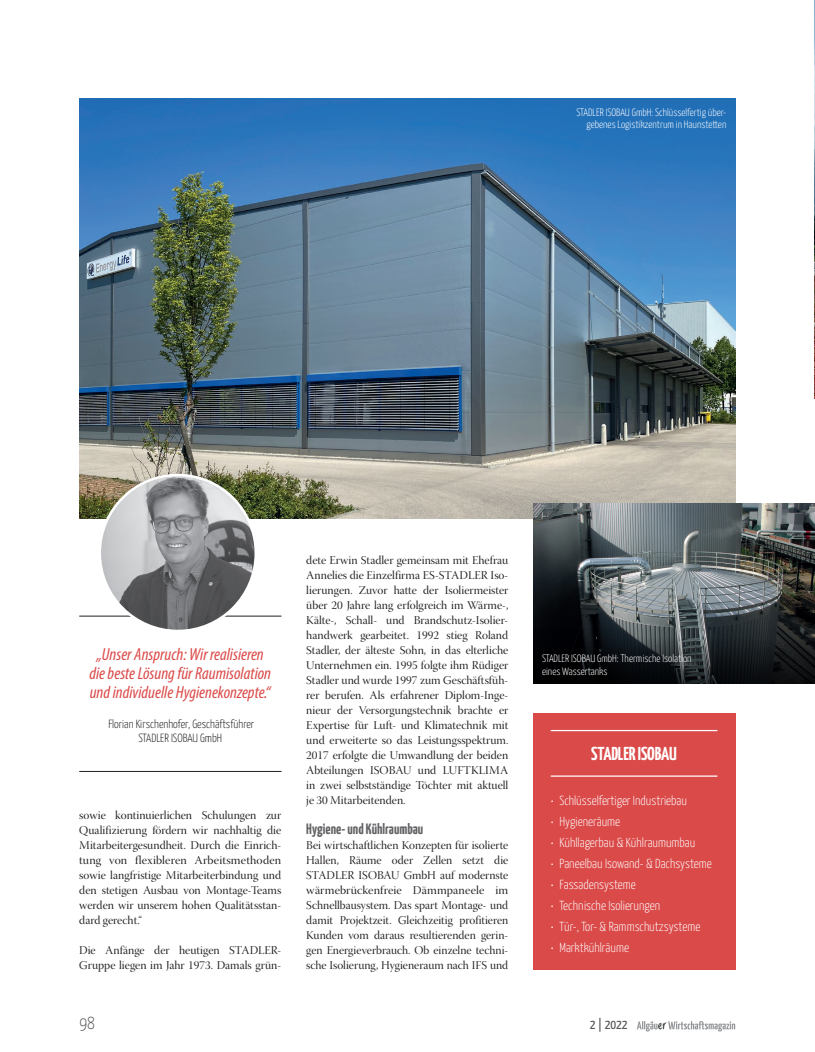
<style>
.page{position:relative;width:815px;height:1052px;background:#fff}
.page>*{position:absolute;margin:0;border:0;box-sizing:border-box;transform-origin:0 0}
.t1{font:700 18.75px "Yanone Kaffeesatz";letter-spacing:-.01em;color:#fff}
.t2{font:italic condensed 17.5px/19.4px "Myriad Pro";color:#da4a49;text-align:center}
.t3{font:300 17.5px "Yanone Kaffeesatz";color:#57585a}
.t4{font:700 15px "Yanone Kaffeesatz";color:#636366}
.t5{font:13.75px "Yanone Kaffeesatz";color:#57585a}
.t6{font:300 13.12px "Yanone Kaffeesatz";color:#fff}
.t7{font:11.88px/15px "Warnock Pro Disp";color:#231f20;text-align:justify}
.t8{font:300 11.88px/13.1px "Yanone Kaffeesatz";color:#231f20;text-align:center}
.t9{font:300 10.62px/12.5px "Yanone Kaffeesatz";color:#fff;text-align:right}
</style>
<div class="page">
<svg style="left:637px;top:1021px;width:98px;height:10px"></svg>
<div style="left:533px;top:714px;width:202px;height:256px;background:#da4a49"></div>
<hr style="left:550px;top:730px;width:167px;height:1px;background:#fff">
<hr style="left:550px;top:775px;width:167px;height:2px;background:#fff">
<img style="left:79px;top:99px;width:656px;height:420px">
<hr style="left:79px;top:616px;width:202px;height:1px;background:#231f20">
<hr style="left:79px;top:771px;width:202px;height:1px;background:#231f20">
<img style="left:100px;top:475px;width:156px;height:156px;border-radius:78px">
<img style="left:533px;top:504px;width:282px;height:125px">
<svg style="left:533px;top:629px;width:282px;height:55px;background:#16191c"></svg>
<img style="left:814px;top:1px;width:1px;height:398px">
<p class="t9" style="left:576px;top:105px;width:151px">STADLER ISOBAU GmbH: Schlüsselfertig über&shy;gebenes Logistikzentrum in Haunstetten</p>
<h2 class="t2" style="left:89px;top:644px;width:183px">„Unser Anspruch: Wir realisieren die beste Lösung für Raumisolation und individuelle Hygienekonzepte.“</h2>
<p class="t8" style="left:108px;top:717px;width:147px">Florian Kirschenhofer, Geschäftsführer<br>STADLER ISOBAU GmbH</p>
<p class="t7" style="left:79px;top:809px;width:203px">sowie kontinuierlichen Schulungen zur Qualifizierung fördern wir nachhaltig die Mitarbeitergesundheit. Durch die Einrich&shy;tung von flexibleren Arbeitsmethoden sowie langfristige Mitarbeiterbindung und den stetigen Ausbau von Montage-Teams werden wir unserem hohen Qualitätsstan&shy;dard gerecht.“</p>
<p class="t7" style="left:79px;top:944px;width:203px">Die Anfänge der heutigen STADLER-<br>Gruppe liegen im Jahr 1973. Damals grün-</p>
<p class="t7" style="left:306px;top:554px;width:203px">dete Erwin Stadler gemeinsam mit Ehefrau Annelies die Einzelfirma ES-STADLER Iso&shy;lierungen. Zuvor hatte der Isoliermeister über 20 Jahre lang erfolgreich im Wärme-, Kälte-, Schall- und Brandschutz-Isolier&shy;handwerk gearbeitet. 1992 stieg Roland Stadler, der älteste Sohn, in das elterliche Unternehmen ein. 1995 folgte ihm Rüdiger Stadler und wurde 1997 zum Geschäftsfüh&shy;rer berufen. Als erfahrener Diplom-Inge&shy;nieur der Versorgungstechnik brachte er Expertise für Luft- und Klimatechnik mit und erweiterte so das Leistungsspektrum.<br>2017 erfolgte die Umwandlung der beiden Abteilungen ISOBAU und LUFTKLIMA in zwei selbstständige Töchter mit aktuell je 30 Mitarbeitenden.</p>
<p class="t4" style="left:306px;top:818px;width:118px">Hygiene- und Kühlraumbau</p>
<p class="t7" style="left:306px;top:839px;width:203px">Bei wirtschaftlichen Konzepten für isolierte Hallen, Räume oder Zellen setzt die STADLER ISOBAU GmbH auf modernste wärmebrückenfreie Dämmpaneele im Schnellbausystem. Das spart Montage- und damit Projektzeit. Gleichzeitig profitieren Kunden vom daraus resultierenden gerin&shy;gen Energieverbrauch. Ob einzelne techni&shy;sche Isolierung, Hygieneraum nach IFS und</p>
<p class="t9" style="left:542px;top:652px;width:151px;text-align:left">STADLER ISOBAU GmbH: Thermische Isolation eines Wassertanks</p>
<h1 class="t1" style="left:591px;top:739px;width:87px">STADLER ISOBAU</h1>
<p class="t6" style="left:550px;top:791px;width:138px">• Schlüsselfertiger Industriebau</p>
<p class="t6" style="left:550px;top:812px;width:71px">• Hygieneräume</p>
<p class="t6" style="left:550px;top:833px;width:146px">• Kühllagerbau &amp; Kühlraumumbau</p>
<p class="t6" style="left:550px;top:854px;width:163px">• Paneelbau Isowand- &amp; Dachsysteme</p>
<p class="t6" style="left:550px;top:875px;width:87px">• Fassadensysteme</p>
<p class="t6" style="left:550px;top:896px;width:111px">• Technische Isolierungen</p>
<p class="t6" style="left:550px;top:917px;width:151px">• Tür-, Tor- &amp; Rammschutzsysteme</p>
<p class="t6" style="left:550px;top:938px;width:80px">• Marktkühlräume</p>
<h2 class="t3" style="left:79px;top:1010px;width:17px">98</h2>
<p class="t5" style="left:589px;top:1015px;width:39px">2 | 2022</p>
</div>
